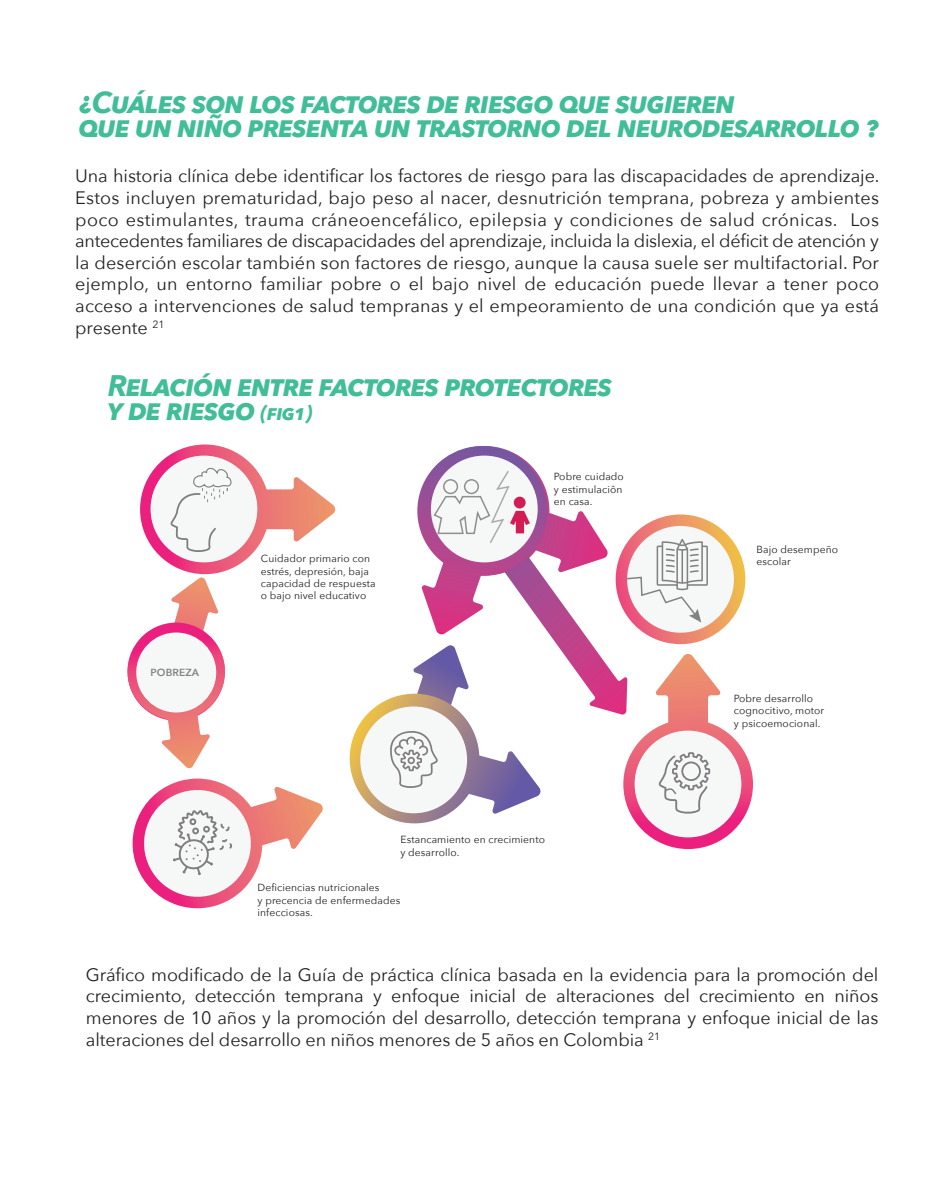
<style>
.page{position:relative;width:933px;height:1203px;background:#fff}
.page>*{position:absolute;margin:0;border:0;box-sizing:border-box;transform-origin:0 0}
.t1{font:italic 700 29.7px/23.7px "Avenir Next";letter-spacing:-.045em;color:#41be98}
.t2{font:18px/21.6px "Avenir Next";letter-spacing:-.005em;color:#231f20;text-align:justify}
.t3{font:10.35px/12.3px "Avenir Next";letter-spacing:.01em;color:#231f20}
.t4{font:600 10.35px "Avenir Next";letter-spacing:.01em;color:#828281}
.s1{font-size:21px}
</style>
<div class="page">
<svg style="left:132px;top:779px;width:191px;height:130px"></svg>
<svg style="left:127px;top:444px;width:209px;height:325px"></svg>
<svg style="left:349px;top:446px;width:404px;height:403px"></svg>
<h1 class="t1" style="left:78px;top:90px;width:803px">¿CUÁLES SON LOS FACTORES DE RIESGO QUE SUGIEREN<br>QUE UN NIÑO PRESENTA UN TRASTORNO DEL NEURODESARROLLO ?</h1>
<p class="t2" style="left:75px;top:165px;width:806px">Una historia clínica debe identificar los factores de riesgo para las discapacidades de aprendizaje.<br>Estos incluyen prematuridad, bajo peso al nacer, desnutrición temprana, pobreza y ambientes poco estimulantes, trauma cráneoencefálico, epilepsia y condiciones de salud crónicas. Los antecedentes familiares de discapacidades del aprendizaje, incluida la dislexia, el déficit de atención y la deserción escolar también son factores de riesgo, aunque la causa suele ser multifactorial. Por ejemplo, un entorno familiar pobre o el bajo nivel de educación puede llevar a tener poco acceso a intervenciones de salud tempranas y el empeoramiento de una condición que ya está presente <sup>21</sup></p>
<h1 class="t1" style="left:108px;top:374px;width:507px">RELACIÓN ENTRE FACTORES PROTECTORES<br>Y DE RIESGO <span class="s1">(FIG1)</span></h1>
<p class="t4" style="left:151px;top:664px;width:50px">POBREZA</p>
<p class="t3" style="left:261px;top:552px;width:116px">Cuidador primario con estrés, depresión, baja capacidad de respuesta o bajo nivel educativo</p>
<p class="t3" style="left:554px;top:470px;width:72px">Pobre cuidado y estimulaciôn en casa.</p>
<p class="t3" style="left:400px;top:833px;width:146px">Estancamiento en crecimiento y desarrollo.</p>
<p class="t3" style="left:258px;top:881px;width:144px">Deficiencias nutricionales<br>y precencia de enfermedades infecciosas.</p>
<p class="t3" style="left:756px;top:543px;width:83px">Bajo desempeño escolar</p>
<p class="t3" style="left:734px;top:692px;width:92px">Pobre desarrollo cognocitivo, motor y psicoemocional.</p>
<p class="t2" style="left:86px;top:963px;width:794px">Gráfico modificado de la Guía de práctica clínica basada en la evidencia para la promoción del crecimiento, detección temprana y enfoque inicial de alteraciones del crecimiento en niños menores de 10 años y la promoción del desarrollo, detección temprana y enfoque inicial de las alteraciones del desarrollo en niños menores de 5 años en Colombia <sup>21</sup></p>
</div>
